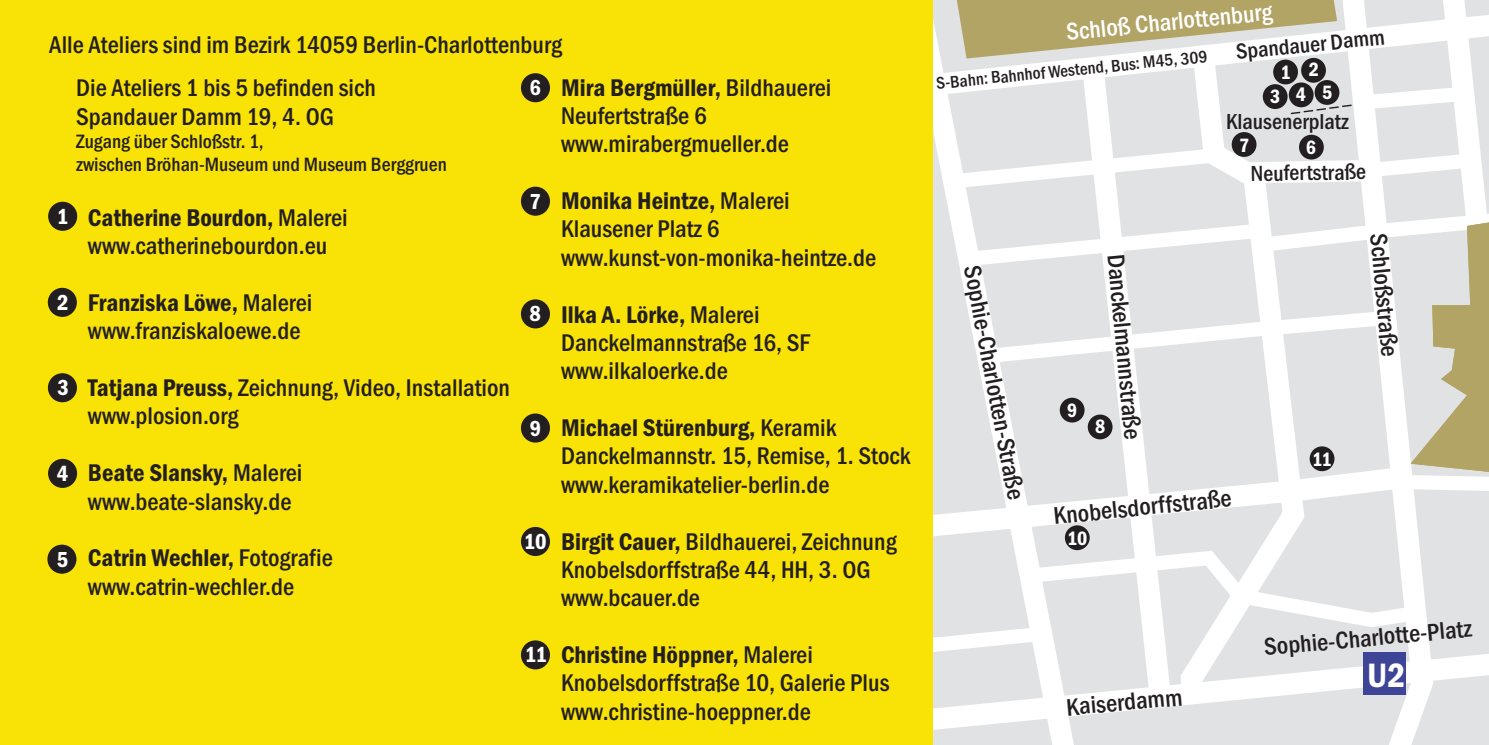
<style>
.page{position:relative;width:1489px;height:745px;background:#fff}
.page>*{position:absolute;margin:0;border:0;box-sizing:border-box;transform-origin:0 0}
.t1{font:600 condensed 35px "Franklin Gothic";color:#fff}
.t2{font:500 condensed 25px/28.2px "Franklin Gothic";color:#231f20}
.t3{font:500 condensed 25px "Franklin Gothic";color:#fff}
.t4{font:500 condensed 22.5px "Franklin Gothic";color:#231f20}
.t5{font:600 condensed 22.5px "Franklin Gothic";color:#fff}
.t6{font:500 condensed 20px/22.8px "Franklin Gothic";color:#231f20}
.t7{font:600 condensed 20px/23.2px "Franklin Gothic";letter-spacing:.38em;color:#fff;text-align:center}
.t8{font:500 condensed 17.5px "Franklin Gothic";color:#231f20}
.s1{font-weight:600}
</style>
<div class="page">
<div style="left:0;top:0;width:1488px;height:744px;background:#f9e206"></div>
<div style="left:1424px;top:498px;width:19px;height:137px;background:#e1e2e4"></div>
<svg style="left:1098px;top:635px;width:390px;height:109px;background:#e6e7e9"></svg>
<svg style="left:933px;top:0;width:165px;height:744px;background:#ebebed"></svg>
<svg style="left:1069px;top:661px;width:100px;height:55px;background:#eff0f1"></svg>
<svg style="left:1169px;top:661px;width:146px;height:57px;background:#eeeeef"></svg>
<svg style="left:933px;top:454px;width:491px;height:89px;background:#edeeef"></svg>
<svg style="left:933px;top:543px;width:496px;height:118px;background:#e9eaeb"></svg>
<div style="left:1362px;top:652px;width:43px;height:42px;background:#3f4596"></div>
<div style="left:1064px;top:525px;width:25px;height:25px;background:#231f20;border-radius:50%"></div>
<div style="left:48px;top:202px;width:29px;height:29px;background:#231f20;border-radius:50%"></div>
<div style="left:521px;top:73px;width:29px;height:29px;background:#231f20;border-radius:50%"></div>
<div style="left:521px;top:186px;width:29px;height:29px;background:#231f20;border-radius:50%"></div>
<div style="left:521px;top:299px;width:29px;height:29px;background:#231f20;border-radius:50%"></div>
<div style="left:521px;top:413px;width:29px;height:29px;background:#231f20;border-radius:50%"></div>
<div style="left:521px;top:526px;width:29px;height:29px;background:#231f20;border-radius:50%"></div>
<div style="left:521px;top:640px;width:29px;height:29px;background:#231f20;border-radius:50%"></div>
<div style="left:48px;top:287px;width:29px;height:30px;background:#231f20;border-radius:50%"></div>
<div style="left:48px;top:373px;width:29px;height:29px;background:#231f20;border-radius:50%"></div>
<div style="left:48px;top:458px;width:29px;height:29px;background:#231f20;border-radius:50%"></div>
<div style="left:47px;top:544px;width:29px;height:29px;background:#231f20;border-radius:50%"></div>
<svg style="left:936px;top:0;width:552px;height:498px;background:#e2e1dd"></svg>
<p class="t2" style="left:49px;top:32px;width:514px">Alle Ateliers sind im Bezirk 14059 Berlin-Charlottenburg</p>
<p class="t2" style="left:76px;top:76px;width:301px">Die Ateliers 1 bis 5 befinden sich<br>Spandauer Damm 19, 4. OG</p>
<p class="t6" style="left:76px;top:132px;width:372px">Zugang über Schloßstr. 1,<br>zwischen Bröhan-Museum und Museum Berggruen</p>
<p class="t5" style="left:57px;top:208px;width:13px">1</p>
<p class="t5" style="left:57px;top:294px;width:13px">2</p>
<p class="t5" style="left:57px;top:379px;width:13px">3</p>
<p class="t5" style="left:57px;top:465px;width:13px">4</p>
<p class="t5" style="left:57px;top:551px;width:13px">5</p>
<p class="t2" style="left:88px;top:205px;width:261px"><span class="s1">Catherine Bourdon,</span> Malerei www.catherinebourdon.eu</p>
<p class="t2" style="left:88px;top:290px;width:226px"><span class="s1">Franziska Löwe,</span> Malerei www.franziskaloewe.de</p>
<p class="t2" style="left:88px;top:375px;width:423px"><span class="s1">Tatjana Preuss,</span> Zeichnung, Video, Installation www.plosion.org</p>
<p class="t2" style="left:88px;top:460px;width:216px"><span class="s1">Beate Slansky,</span> Malerei www.beate-slansky.de</p>
<p class="t2" style="left:88px;top:545px;width:246px"><span class="s1">Catrin Wechler,</span> Fotografie www.catrin-wechler.de</p>
<p class="t5" style="left:529px;top:79px;width:13px">6</p>
<p class="t5" style="left:529px;top:193px;width:13px">7</p>
<p class="t5" style="left:529px;top:305px;width:13px">8</p>
<p class="t5" style="left:529px;top:419px;width:13px">9</p>
<p class="t5" style="left:524px;top:533px;width:24px">10</p>
<p class="t5" style="left:524px;top:646px;width:24px">11</p>
<p class="t2" style="left:561px;top:75px;width:272px"><span class="s1">Mira Bergmüller,</span> Bildhauerei<br>Neufertstraße 6 www.mirabergmueller.de</p>
<p class="t2" style="left:561px;top:188px;width:317px"><span class="s1">Monika Heintze,</span> Malerei<br>Klausener Platz 6 www.kunst-von-monika-heintze.de</p>
<p class="t2" style="left:561px;top:302px;width:251px"><span class="s1">Ilka A. Lörke,</span> Malerei<br>Danckelmannstraße 16, SF www.ilkaloerke.de</p>
<p class="t2" style="left:561px;top:415px;width:351px"><span class="s1">Michael Stürenburg,</span> Keramik<br>Danckelmannstr. 15, Remise, 1. Stock www.keramikatelier-berlin.de</p>
<p class="t2" style="left:561px;top:528px;width:337px"><span class="s1">Birgit Cauer,</span> Bildhauerei, Zeichnung<br>Knobelsdorffstraße 44, HH, 3. OG www.bcauer.de</p>
<p class="t2" style="left:561px;top:642px;width:330px"><span class="s1">Christine Höppner,</span> Malerei<br>Knobelsdorffstraße 10, Galerie Plus www.christine-hoeppner.de</p>
<p class="t3" style="left:1065px;top:23px;width:209px;rotate:-6deg">Schloß Charlottenburg</p>
<p class="t4" style="left:1235px;top:44px;width:151px;rotate:-6deg">Spandauer Damm</p>
<p class="t8" style="left:935px;top:77px;width:274px;rotate:-6deg">S-Bahn: Bahnhof Westend, Bus: M45, 309</p>
<p class="t7" style="left:1269px;top:61px;width:64px">1 2<br>345</p>
<p class="t4" style="left:1225px;top:113px;width:124px">Klausenerplatz</p>
<p class="t7" style="left:1238px;top:135px;width:12px">7</p>
<p class="t7" style="left:1305px;top:137px;width:12px">6</p>
<p class="t2" style="left:983px;top:263px;width:239px;rotate:79deg">Sophie-Charlotten-Straße</p>
<p class="t4" style="left:1250px;top:165px;width:117px;rotate:-1deg">Neufertstraße</p>
<p class="t7" style="left:1067px;top:400px;width:12px">9</p>
<p class="t2" style="left:1128px;top:252px;width:187px;rotate:85deg">Danckelmannstraße</p>
<p class="t7" style="left:1094px;top:416px;width:12px">8</p>
<p class="t2" style="left:1052px;top:503px;width:180px;rotate:-6deg">Knobelsdorffstraße</p>
<p class="t7" style="left:1067px;top:527px;width:22px">10</p>
<p class="t7" style="left:1311px;top:448px;width:21px">11</p>
<p class="t2" style="left:1390px;top:232px;width:125px;rotate:85deg">Schloßstraße</p>
<p class="t2" style="left:1065px;top:694px;width:118px;rotate:-5deg">Kaiserdamm</p>
<p class="t2" style="left:1262px;top:634px;width:210px;rotate:-5deg">Sophie-Charlotte-Platz</p>
<h1 class="t1" style="left:1367px;top:662px;width:40px">U2</h1>
</div>
